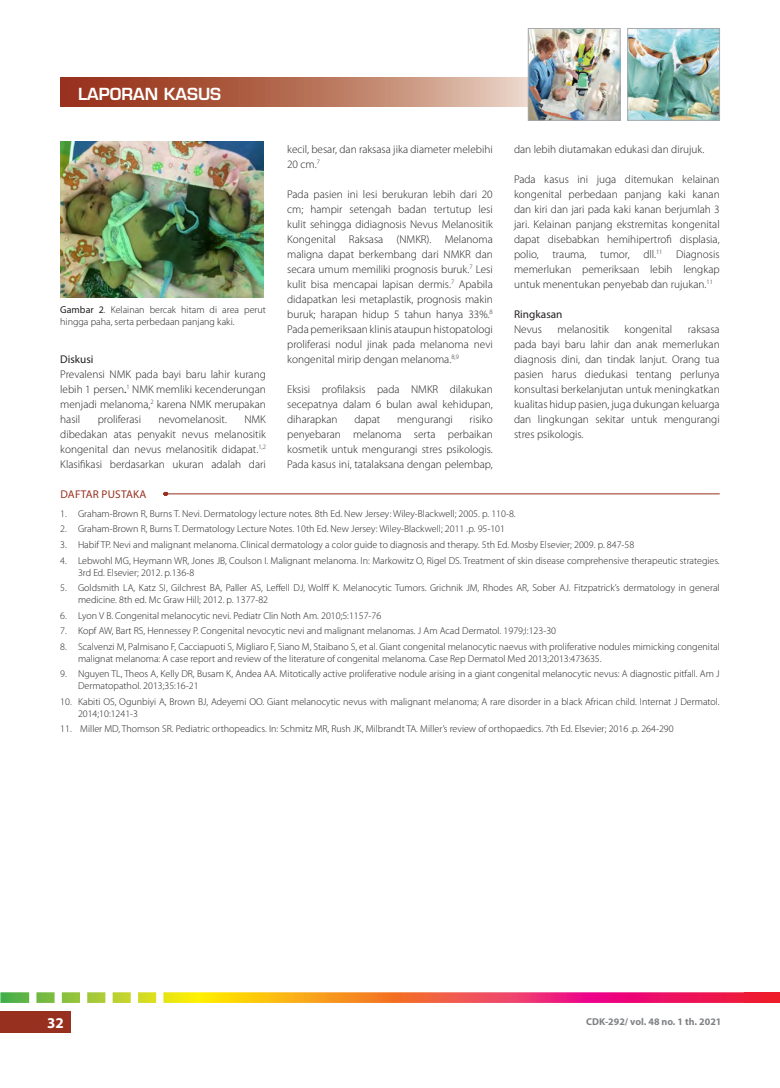
<style>
.page{position:relative;width:780px;height:1088px;background:#fff}
.page>*{position:absolute;margin:0;border:0;box-sizing:border-box;transform-origin:0 0}
.t1{font:600 16.25px "Eurostile LT Std";color:#fff}
.t2{font:700 15px "Myriad Pro";color:#fff}
.MP_default{font:300 11.25px/15px "Myriad Pro";color:#231f20;text-align:justify}
.MP_H2{font:11.25px "Myriad Pro";color:#231f20}
.MP_daftar_pustaka_H1{font:11.25px "Myriad Pro";letter-spacing:.02em;color:#98301f}
.MP_img_title_BR{font:300 10px/12px "Myriad Pro";color:#231f20}
.t3{font:700 10px "Myriad Pro";color:#808285}
.s1{font-weight:400}
</style>
<div class="page">
<svg style="left:60px;top:78px;width:468px;height:29px;background:#b8745d"></svg>
<img style="left:530px;top:30px;width:88px;height:88px">
<div style="left:528px;top:28px;width:92px;height:92px;border:1px solid #a8a9ad"></div>
<img style="left:629px;top:30px;width:88px;height:88px">
<div style="left:627px;top:28px;width:92px;height:92px;border:1px solid #a8a9ad"></div>
<div style="left:0;top:1012px;width:71px;height:21px;background:#98301f"></div>
<svg style="left:0;top:992px;width:780px;height:11px;background:#e57c4f"></svg>
<img style="left:60px;top:142px;width:204px;height:156px">
<hr style="left:163px;top:493px;width:556px;height:1px;background:#98301f">
<h1 class="t1" style="left:78px;top:84px;width:145px">LAPORAN KASUS</h1>
<p class="MP_img_title_BR" style="left:60px;top:304px;width:207px"><span class="s1">Gambar 2</span>. Kelainan bercak hitam di area perut hingga paha, serta perbedaan panjang kaki.</p>
<p class="MP_H2" style="left:60px;top:352px;width:35px">Diskusi</p>
<p class="MP_default" style="left:60px;top:367px;width:207px">Prevalensi NMK pada bayi baru lahir kurang lebih 1 persen<span class="s1">.</span><sup>1</sup> NMK memliki kecenderungan menjadi melanoma,<sup>2</sup> karena NMK merupakan hasil</p>
<p class="MP_default" style="left:98px;top:412px;width:45px">proliferasi</p>
<p class="MP_default" style="left:158px;top:412px;width:70px">nevomelanosit.</p>
<p class="MP_default" style="left:60px;top:412px;width:207px;text-indent:184px">NMK dibedakan atas penyakit nevus melanositik kongenital dan nevus melanositik didapat.<sup>1,2<br></sup>Klasifikasi berdasarkan ukuran adalah dari</p>
<p class="MP_default" style="left:287px;top:142px;width:207px">kecil, besar, dan raksasa jika diameter melebihi<br>20 cm.<sup>7</sup></p>
<p class="MP_default" style="left:287px;top:187px;width:207px">Pada pasien ini lesi berukuran lebih dari 20 cm; hampir setengah badan tertutup lesi kulit sehingga didiagnosis Nevus Melanositik Kongenital Raksasa (NMKR). Melanoma maligna dapat berkembang dari NMKR dan secara umum memiliki prognosis buruk.<sup>7</sup> Lesi kulit bisa mencapai lapisan dermis.<sup>7</sup> Apabila didapatkan lesi metaplastik, prognosis makin buruk; harapan hidup 5 tahun hanya 33%.<sup>8<br></sup>Pada pemeriksaan klinis ataupun histopatologi proliferasi nodul jinak pada melanoma nevi kongenital mirip dengan melanoma.<sup>8,9</sup></p>
<p class="MP_default" style="left:287px;top:382px;width:207px">Eksisi profilaksis pada NMKR dilakukan secepatnya dalam 6 bulan awal kehidupan, diharapkan</p>
<p class="MP_default" style="left:287px;top:412px;width:207px;text-indent:182px">risiko penyebaran melanoma serta perbaikan kosmetik untuk mengurangi stres psikologis.<br>Pada kasus ini, tatalaksana dengan pelembap,</p>
<p class="MP_default" style="left:354px;top:412px;width:28px">dapat</p>
<p class="MP_default" style="left:397px;top:412px;width:57px">mengurangi</p>
<p class="MP_default" style="left:514px;top:142px;width:192px">dan lebih diutamakan edukasi dan dirujuk.</p>
<p class="MP_default" style="left:514px;top:172px;width:207px">Pada kasus ini juga ditemukan kelainan kongenital perbedaan panjang kaki kanan dan kiri dan jari pada kaki kanan berjumlah 3 jari. Kelainan panjang ekstremitas kongenital dapat disebabkan hemihipertrofi displasia, polio, trauma, tumor, dll.<sup>11</sup> Diagnosis memerlukan pemeriksaan lebih lengkap untuk menentukan penyebab dan rujukan.<sup>11</sup></p>
<p class="MP_H2" style="left:514px;top:307px;width:50px">Ringkasan</p>
<p class="MP_default" style="left:514px;top:322px;width:29px">Nevus</p>
<p class="MP_default" style="left:557px;top:322px;width:53px">melanositik</p>
<p class="MP_default" style="left:624px;top:322px;width:49px">kongenital</p>
<p class="MP_default" style="left:514px;top:322px;width:207px;text-indent:174px">raksasa pada bayi baru lahir dan anak memerlukan diagnosis dini, dan tindak lanjut. Orang tua pasien harus diedukasi tentang perlunya konsultasi berkelanjutan untuk meningkatkan kualitas hidup pasien, juga dukungan keluarga dan lingkungan sekitar untuk mengurangi stres psikologis.</p>
<p class="MP_daftar_pustaka_H1" style="left:60px;top:487px;width:88px">DAFTAR PUSTAKA</p>
<p class="MP_img_title_BR" style="left:60px;top:508px;width:457px">1. Graham-Brown R, Burns T. Nevi. Dermatology lecture notes. 8th Ed. New Jersey: Wiley-Blackwell; 2005. p. 110-8.</p>
<p class="MP_img_title_BR" style="left:60px;top:523px;width:446px">2. Graham-Brown R, Burns T. Dermatology Lecture Notes. 10th Ed. New Jersey: Wiley-Blackwell; 2011 .p. 95-101</p>
<p class="MP_img_title_BR" style="left:60px;top:539px;width:575px">3. Habif TP. Nevi and malignant melanoma. Clinical dermatology a color guide to diagnosis and therapy. 5th Ed. Mosby Elsevier; 2009. p. 847-58</p>
<p class="MP_img_title_BR" style="left:78px;top:554px;width:643px;text-indent:-18px">4. Lebwohl MG, Heymann WR, Jones JB, Coulson I. Malignant melanoma. In: Markowitz O, Rigel DS. Treatment of skin disease comprehensive therapeutic strategies.<br>3rd Ed. Elsevier; 2012. p.136-8</p>
<p class="MP_img_title_BR" style="left:78px;top:582px;width:643px;text-indent:-18px">5. Goldsmith LA, Katz SI, Gilchrest BA, Paller AS, Leffell DJ, Wolff K. Melanocytic Tumors. Grichnik JM, Rhodes AR, Sober AJ. Fitzpatrick’s dermatology in general medicine. 8th ed. Mc Graw Hill; 2012. p. 1377-82</p>
<p class="MP_img_title_BR" style="left:60px;top:609px;width:322px">6. Lyon V B. Congenital melanocytic nevi. Pediatr Clin Noth Am. 2010;5:1157-76</p>
<p class="MP_img_title_BR" style="left:60px;top:625px;width:497px">7. Kopf AW, Bart RS, Hennessey P. Congenital nevocytic nevi and malignant melanomas. J Am Acad Dermatol. 1979;I:123-30</p>
<p class="MP_img_title_BR" style="left:78px;top:640px;width:643px;text-indent:-18px">8. Scalvenzi M, Palmisano F, Cacciapuoti S, Migliaro F, Siano M, Staibano S, et al. Giant congenital melanocytic naevus with proliferative nodules mimicking congenital malignat melanoma: A case report and review of the literature of congenital melanoma. Case Rep Dermatol Med 2013;2013:473635.</p>
<p class="MP_img_title_BR" style="left:78px;top:668px;width:643px;text-indent:-18px">9. Nguyen TL, Theos A, Kelly DR, Busam K, Andea AA. Mitotically active proliferative nodule arising in a giant congenital melanocytic nevus: A diagnostic pitfall. Am J<br>Dermatopathol. 2013;35:16-21</p>
<p class="MP_img_title_BR" style="left:78px;top:696px;width:643px;text-indent:-18px">10. Kabiti OS, Ogunbiyi A, Brown BJ, Adeyemi OO. Giant melanocytic nevus with malignant melanoma; A rare disorder in a black African child. Internat J Dermatol.<br>2014;10:1241-3</p>
<p class="MP_img_title_BR" style="left:60px;top:723px;width:615px">11. Miller MD, Thomson SR. Pediatric orthopeadics. In: Schmitz MR, Rush JK, Milbrandt TA. Miller’s review of orthopaedics. 7th Ed. Elsevier; 2016 .p. 264-290</p>
<h2 class="t2" style="left:47px;top:1013px;width:18px">32</h2>
<p class="t3" style="left:586px;top:1015px;width:137px">CDK-292/ vol. 48 no. 1 th. 2021</p>
</div>
